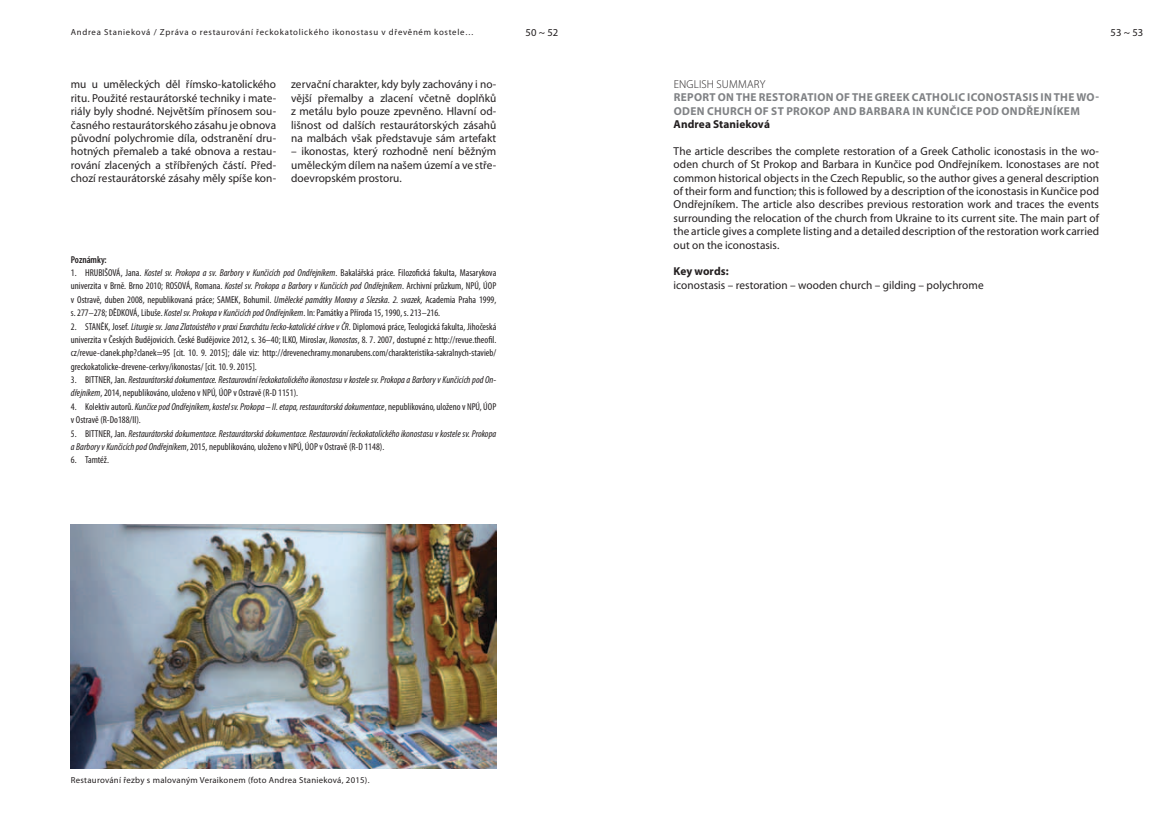
<style>
.page{position:relative;width:1170px;height:833px;background:#fff}
.page>*{position:absolute;margin:0;border:0;box-sizing:border-box;transform-origin:0 0}
.t1{font:11.5px/13.4px "Myriad Pro";letter-spacing:.005em;color:#231f20;text-align:justify}
.t2{font:700 11.5px "Myriad Pro";letter-spacing:.03em;color:#808285}
.t3{font:700 11.5px "Myriad Pro";letter-spacing:.005em;color:#231f20}
.t4{font:300 11.5px "Myriad Pro";color:#231f20}
.t5{font:10.62px "Myriad Pro";color:#231f20}
.t6{font:condensed 10px/13.4px "Myriad Pro";color:#231f20;text-align:justify}
.t7{font:italic condensed 10px/13.4px "Myriad Pro";color:#231f20}
.t8{font:600 condensed 10px "Myriad Pro";color:#231f20}
.t9{font:8.75px "Myriad Pro";letter-spacing:.075em;color:#231f20}
.t10{font:8.75px "Myriad Pro";letter-spacing:.03em;color:#231f20}
.s1{font-style:italic}
.s2{font-style:normal}
</style>
<div class="page">
<img style="left:71px;top:524px;width:425px;height:244px">
<p class="t9" style="left:71px;top:27px;width:404px">Andrea Stanieková / Zpráva o restaurování řeckokatolického ikonostasu v dřevěném kostele…</p>
<p class="t5" style="left:525px;top:26px;width:34px">50 ~ 52</p>
<p class="t5" style="left:1110px;top:26px;width:34px">53 ~ 53</p>
<p class="t1" style="left:71px;top:78px;width:207px">mu u uměleckých děl římsko-katolického ritu. Použité restaurátorské techniky i mate&shy;riály byly shodné. Největším přínosem sou&shy;časného restaurátorského zásahu je obnova původní polychromie díla, odstranění dru&shy;hotných přemaleb a také obnova a restau&shy;rování zlacených a stříbřených částí. Před&shy;chozí restaurátorské zásahy měly spíše kon-</p>
<p class="t1" style="left:291px;top:78px;width:207px">zervační charakter, kdy byly zachovány i no&shy;vější přemalby a zlacení včetně doplňků z metálu bylo pouze zpevněno. Hlavní od&shy;lišnost od dalších restaurátorských zásahů na malbách však představuje sám artefakt</p>
<p class="t1" style="left:291px;top:144px;width:207px">– ikonostas, který rozhodně není běžným uměleckým dílem na našem území a ve stře&shy;doevropském prostoru.</p>
<p class="t8" style="left:71px;top:253px;width:37px">Poznámky:</p>
<p class="t6" style="left:71px;top:266px;width:427px">1. HRUBIŠOVÁ, Jana. <span class="s1">Kostel sv. Prokopa a sv. Barbory v Kunčicích pod Ondřejníkem</span>. Bakalářská práce. Filozofická fakulta, Masarykova univerzita v Brně. Brno 2010; ROSOVÁ, Romana. <span class="s1">Kostel sv. Prokopa a Barbory v Kunčicích pod Ondřejníkem</span>. Archivní průzkum, NPÚ, ÚOP v Ostravě, duben 2008, nepublikovaná práce; SAMEK, Bohumil. <span class="s1">Umělecké památky Moravy a Slezska. 2. svazek,</span> Academia Praha 1999, s. 277–278; DĚDKOVÁ, Libuše. <span class="s1">Kostel sv. Prokopa v Kunčicích pod Ondřejníkem</span>. In: Památky a Příroda 15, 1990, s. 213–216.</p>
<p class="t6" style="left:71px;top:319px;width:427px">2. STANĚK, Josef. <span class="s1">Liturgie sv. Jana Zlatoústého v praxi Exarchátu řecko-katolické církve v ČR</span>. Diplomová práce, Teologická fakulta, Jihočeská univerzita v Českých Budějovicích. České Budějovice 2012, s. 36–40; ILKO, Miroslav, <span class="s1">Ikonostas</span>, 8. 7. 2007, dostupné z: http://revue.theofil. cz/revue-clanek.php?clanek=95 [cit. 10. 9. 2015]; dále viz: http://drevenechramy.monarubens.com/charakteristika-sakralnych-stavieb/ greckokatolicke-drevene-cerkvy/ikonostas/ [cit. 10. 9. 2015].</p>
<p class="t7" style="left:71px;top:373px;width:427px"><span class="s2">3. BITTNER, Jan.</span> Restaurátorská dokumentace. Restaurování řeckokatolického ikonostasu v kostele sv. Prokopa a Barbory v Kunčicích pod On&shy;dřejníkem<span class="s2">, 2014, nepublikováno, uloženo v NPÚ, ÚOP v Ostravě (R-D 1151).</span></p>
<p class="t7" style="left:71px;top:400px;width:427px"><span class="s2">4. Kolektiv autorů.</span> Kunčice pod Ondřejníkem, kostel sv. Prokopa – II. etapa, restaurátorská dokumentace<span class="s2">, nepublikováno, uloženo v NPÚ, ÚOP v Ostravě (R-Do188/II).</span></p>
<p class="t7" style="left:71px;top:426px;width:427px"><span class="s2">5. BITTNER, Jan.</span> Restaurátorská dokumentace. Restaurátorská dokumentace. Restaurování řeckokatolického ikonostasu v kostele sv. Prokopa a Barbory v Kunčicích pod Ondřejníkem<span class="s2">, 2015, nepublikováno, uloženo v NPÚ, ÚOP v Ostravě (R-D 1148).</span></p>
<p class="t6" style="left:71px;top:453px;width:40px">6. Tamtéž.</p>
<p class="t10" style="left:71px;top:774px;width:300px">Restaurování řezby s malovaným Veraikonem (foto Andrea Stanieková, 2015).</p>
<p class="t4" style="left:673px;top:77px;width:12px">ENGLISH</p>
<p class="t4" style="left:716px;top:77px;width:8px">SUMMARY</p>
<p class="t2" style="left:673px;top:90px;width:120px">REPORT ON THE RESTORA</p>
<p class="t2" style="left:807px;top:90px;width:293px">TION OF THE GREEK CATHOLIC ICONOSTASIS IN THE WO-</p>
<p class="t2" style="left:673px;top:103px;width:121px">ODEN CHURCH OF ST PROKO</p>
<p class="t2" style="left:823px;top:103px;width:43px">P AND BAR</p>
<p class="t2" style="left:880px;top:103px;width:16px">BARA</p>
<p class="t2" style="left:912px;top:103px;width:168px">IN KUNČICE POD ONDŘEJNÍKEM</p>
<p class="t3" style="left:673px;top:117px;width:98px">ANDREA STANIEKOVÁ</p>
<p class="t1" style="left:673px;top:144px;width:427px">The article describes the complete restoration of a Greek Catholic iconostasis in the wo&shy;oden church of St Prokop and Barbara in Kunčice pod Ondřejníkem. Iconostases are not common historical objects in the Czech Republic, so the author gives a general description of their form and function; this is followed by a description of the iconostasis in Kunčice pod Ondřejníkem. The article also describes previous restoration work and traces the events surrounding the relocation of the church from Ukraine to its current site. The main part of the article gives a complete listing and a detailed description of the restoration work carried out on the iconostasis.</p>
<p class="t3" style="left:673px;top:264px;width:57px">KEY WORDS:</p>
<p class="t1" style="left:673px;top:278px;width:311px">iconostasis – restoration – wooden church – gilding – polychrome</p>
</div>
